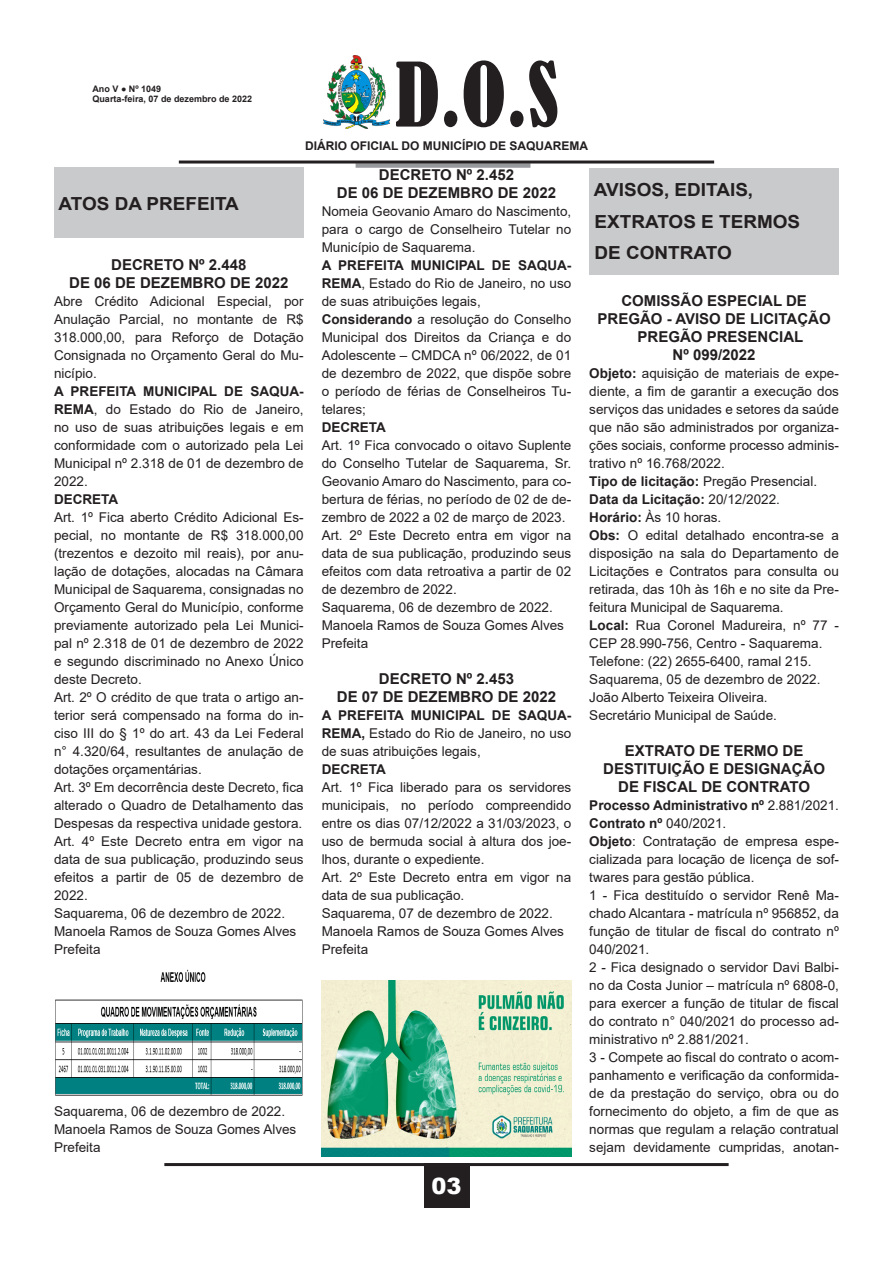
<style>
.page{position:relative;width:893px;height:1263px;background:#fff}
.page>*{position:absolute;margin:0;border:0;box-sizing:border-box;transform-origin:0 0}
.t1{font:condensed 82.5px "Bernard";color:#231f20}
.t2{font:900 22.5px "Arial";color:#fff}
.t3{font:700 18px "Arial";color:#231f20;scale:1.05 1}
.t4{font:700 15px "Arial";color:#231f20}
.t5{font:13.5px/18px "Arial";color:#231f20;text-align:justify}
.t6{font:700 13.5px "Arial";color:#231f20}
.t7{font:700 12px "Arial";color:#231f20}
.t8{font:700 9px/10.8px "Arial";color:#231f20}
.s1{font-weight:700}
.s2{font-weight:400}
</style>
<div class="page">
<hr style="left:164px;top:1163px;width:565px;height:3px;background:#231f20">
<div style="left:424px;top:1163px;width:45px;height:45px;background:#231f20"></div>
<img style="left:324px;top:55px;width:65px;height:73px">
<div style="left:356px;top:163px;width:174px;height:5px;background:#97999c"></div>
<hr style="left:179px;top:161px;width:535px;height:3px;background:#231f20">
<div style="left:54px;top:168px;width:249px;height:70px;background:#c9cacc"></div>
<div style="left:589px;top:168px;width:250px;height:107px;background:#c9cacc"></div>
<img style="left:55px;top:969px;width:248px;height:127px">
<img style="left:322px;top:980px;width:249px;height:177px">
<p class="t8" style="left:92px;top:83px;width:161px">Ano V ● Nº 1049<br>Quarta-feira, 07 de dezembro de 2022</p>
<h1 class="t1" style="left:395px;top:47px;width:165px">D.O.S</h1>
<p class="t7" style="left:305px;top:137px;width:285px">DIÁRIO OFICIAL DO MUNICÍPIO DE SAQUAREMA</p>
<p class="t3" style="left:59px;top:190px;width:173px">ATOS DA PREFEITA</p>
<p class="t4" style="left:111px;top:254px;width:137px">DECRETO Nº 2.448</p>
<p class="t4" style="left:69px;top:272px;width:221px">DE 06 DE DEZEMBRO DE 2022</p>
<p class="t5" style="left:54px;top:292px;width:251px">Abre Crédito Adicional Especial, por Anulação Parcial, no montante de R$ 318.000,00, para Reforço de Dotação Consignada no Orçamento Geral do Mu&shy;nicípio.</p>
<p class="t5" style="left:54px;top:382px;width:251px"><span class="s1">A PREFEITA MUNICIPAL DE SAQUA-REMA</span>, do Estado do Rio de Janeiro, no uso de suas atribuições legais e em conformidade com o autorizado pela Lei Municipal nº 2.318 de 01 de dezembro de 2022.</p>
<p class="t6" style="left:54px;top:490px;width:66px">DECRETA</p>
<p class="t5" style="left:54px;top:508px;width:251px">Art. 1º Fica aberto Crédito Adicional Es&shy;pecial, no montante de R$ 318.000,00 (trezentos e dezoito mil reais), por anu&shy;lação de dotações, alocadas na Câmara Municipal de Saquarema, consignadas no Orçamento Geral do Município, conforme previamente autorizado pela Lei Munici&shy;pal nº 2.318 de 01 de dezembro de 2022 e segundo discriminado no Anexo Único deste Decreto.</p>
<p class="t5" style="left:54px;top:688px;width:251px">Art. 2º O crédito de que trata o artigo an&shy;terior será compensado na forma do in&shy;ciso III do § 1º do art. 43 da Lei Federal n° 4.320/64, resultantes de anulação de dotações orçamentárias.</p>
<p class="t5" style="left:54px;top:778px;width:251px">Art. 3º Em decorrência deste Decreto, fica alterado o Quadro de Detalhamento das Despesas da respectiva unidade gestora.</p>
<p class="t5" style="left:54px;top:832px;width:251px">Art. 4º Este Decreto entra em vigor na data de sua publicação, produzindo seus efeitos a partir de 05 de dezembro de 2022.</p>
<p class="t5" style="left:54px;top:904px;width:233px">Saquarema, 06 de dezembro de 2022.</p>
<p class="t5" style="left:54px;top:922px;width:244px">Manoela Ramos de Souza Gomes Alves</p>
<p class="t5" style="left:54px;top:940px;width:48px">Prefeita</p>
<p class="t4" style="left:379px;top:164px;width:137px">DECRETO Nº 2.452</p>
<p class="t4" style="left:337px;top:182px;width:221px">DE 06 DE DEZEMBRO DE 2022</p>
<p class="t5" style="left:322px;top:202px;width:251px">Nomeia Geovanio Amaro do Nascimento, para o cargo de Conselheiro Tutelar no Município de Saquarema.</p>
<p class="t5" style="left:322px;top:256px;width:251px"><span class="s1">A PREFEITA MUNICIPAL DE SAQUA-REMA</span>, Estado do Rio de Janeiro, no uso de suas atribuições legais,</p>
<p class="t5" style="left:322px;top:310px;width:251px"><span class="s1">Considerando</span> a resolução do Conselho Municipal dos Direitos da Criança e do Adolescente – CMDCA nº 06/2022, de 01 de dezembro de 2022, que dispõe sobre o período de férias de Conselheiros Tu&shy;telares;</p>
<p class="t6" style="left:322px;top:418px;width:66px">DECRETA</p>
<p class="t5" style="left:322px;top:436px;width:251px">Art. 1º Fica convocado o oitavo Suplente do Conselho Tutelar de Saquarema, Sr.<br>Geovanio Amaro do Nascimento, para co&shy;bertura de férias, no período de 02 de de&shy;zembro de 2022 a 02 de março de 2023.</p>
<p class="t5" style="left:322px;top:526px;width:251px">Art. 2º Este Decreto entra em vigor na data de sua publicação, produzindo seus efeitos com data retroativa a partir de 02 de dezembro de 2022.</p>
<p class="t5" style="left:322px;top:598px;width:233px">Saquarema, 06 de dezembro de 2022.</p>
<p class="t5" style="left:322px;top:616px;width:244px">Manoela Ramos de Souza Gomes Alves</p>
<p class="t5" style="left:322px;top:634px;width:48px">Prefeita</p>
<p class="t4" style="left:379px;top:668px;width:137px">DECRETO Nº 2.453</p>
<p class="t4" style="left:337px;top:686px;width:221px">DE 07 DE DEZEMBRO DE 2022</p>
<p class="t5" style="left:322px;top:706px;width:251px"><span class="s1">A PREFEITA MUNICIPAL DE SAQUA-REMA,</span> Estado do Rio de Janeiro, no uso de suas atribuições legais,</p>
<p class="t6" style="left:322px;top:760px;width:66px">DECRETA</p>
<p class="t5" style="left:322px;top:778px;width:251px">Art. 1º Fica liberado para os servidores municipais, no período compreendido entre os dias 07/12/2022 a 31/03/2023, o uso de bermuda social à altura dos joe&shy;lhos, durante o expediente.</p>
<p class="t5" style="left:322px;top:868px;width:251px">Art. 2º Este Decreto entra em vigor na data de sua publicação.</p>
<p class="t5" style="left:322px;top:904px;width:233px">Saquarema, 07 de dezembro de 2022.</p>
<p class="t5" style="left:322px;top:922px;width:244px">Manoela Ramos de Souza Gomes Alves</p>
<p class="t5" style="left:322px;top:940px;width:48px">Prefeita</p>
<p class="t5" style="left:54px;top:1102px;width:233px">Saquarema, 06 de dezembro de 2022.</p>
<p class="t5" style="left:54px;top:1120px;width:244px">Manoela Ramos de Souza Gomes Alves</p>
<p class="t5" style="left:54px;top:1138px;width:48px">Prefeita</p>
<h2 class="t2" style="left:431px;top:1170px;width:32px">03</h2>
<p class="t3" style="left:594px;top:177px;width:153px">AVISOS, EDITAIS,</p>
<p class="t3" style="left:595px;top:209px;width:197px">EXTRATOS E TERMOS</p>
<p class="t3" style="left:595px;top:240px;width:132px">DE CONTRATO</p>
<p class="t4" style="left:621px;top:290px;width:187px">COMISSÃO ESPECIAL DE</p>
<p class="t4" style="left:598px;top:308px;width:235px">PREGÃO - AVISO DE LICITAÇÃO</p>
<p class="t4" style="left:638px;top:326px;width:167px">PREGÃO PRESENCIAL</p>
<p class="t4" style="left:673px;top:344px;width:85px">Nº 099/2022</p>
<p class="t5" style="left:589px;top:364px;width:251px"><span class="s1">Objeto:</span> aquisição de materiais de expe&shy;diente, a fim de garantir a execução dos serviços das unidades e setores da saúde que não são administrados por organiza&shy;ções sociais, conforme processo adminis&shy;trativo nº 16.768/2022.</p>
<p class="t5" style="left:589px;top:472px;width:229px"><span class="s1">Tipo de licitação:</span> Pregão Presencial.</p>
<p class="t6" style="left:589px;top:490px;width:192px">Data da Licitação: <span class="s2">20/12/2022.</span></p>
<p class="t5" style="left:589px;top:508px;width:134px"><span class="s1">Horário:</span> Às 10 horas.</p>
<p class="t5" style="left:589px;top:526px;width:251px"><span class="s1">Obs:</span> O edital detalhado encontra-se a disposição na sala do Departamento de Licitações e Contratos para consulta ou retirada, das 10h às 16h e no site da Pre&shy;feitura Municipal de Saquarema.</p>
<p class="t5" style="left:589px;top:616px;width:251px"><span class="s1">Local:</span> Rua Coronel Madureira, nº 77 -<br>CEP 28.990-756, Centro - Saquarema.</p>
<p class="t5" style="left:589px;top:652px;width:224px">Telefone: (22) 2655-6400, ramal 215.</p>
<p class="t5" style="left:589px;top:670px;width:233px">Saquarema, 05 de dezembro de 2022.</p>
<p class="t5" style="left:589px;top:688px;width:180px">João Alberto Teixeira Oliveira.</p>
<p class="t5" style="left:589px;top:706px;width:189px">Secretário Municipal de Saúde.</p>
<p class="t4" style="left:625px;top:740px;width:180px">EXTRATO DE TERMO DE</p>
<p class="t4" style="left:603px;top:758px;width:223px">DESTITUIÇÃO E DESIGNAÇÃO</p>
<p class="t4" style="left:618px;top:776px;width:193px">DE FISCAL DE CONTRATO</p>
<p class="t6" style="left:589px;top:796px;width:251px">Processo Administrativo nº <span class="s2">2.881/2021.</span></p>
<p class="t6" style="left:589px;top:814px;width:138px">Contrato nº <span class="s2">040/2021.</span></p>
<p class="t5" style="left:589px;top:832px;width:251px"><span class="s1">Objeto</span>: Contratação de empresa espe&shy;cializada para locação de licença de sof&shy;twares para gestão pública.</p>
<p class="t5" style="left:589px;top:886px;width:251px">1 - Fica destituído o servidor Renê Ma&shy;chado Alcantara - matrícula nº 956852, da função de titular de fiscal do contrato nº 040/2021.</p>
<p class="t5" style="left:589px;top:958px;width:251px">2 - Fica designado o servidor Davi Balbi&shy;no da Costa Junior – matrícula nº 6808-0, para exercer a função de titular de fiscal do contrato n° 040/2021 do processo ad&shy;ministrativo nº 2.881/2021.</p>
<p class="t5" style="left:589px;top:1048px;width:251px">3 - Compete ao fiscal do contrato o acom&shy;panhamento e verificação da conformida&shy;de da prestação do serviço, obra ou do fornecimento do objeto, a fim de que as normas que regulam a relação contratual sejam devidamente cumpridas, anotan-</p>
</div>
